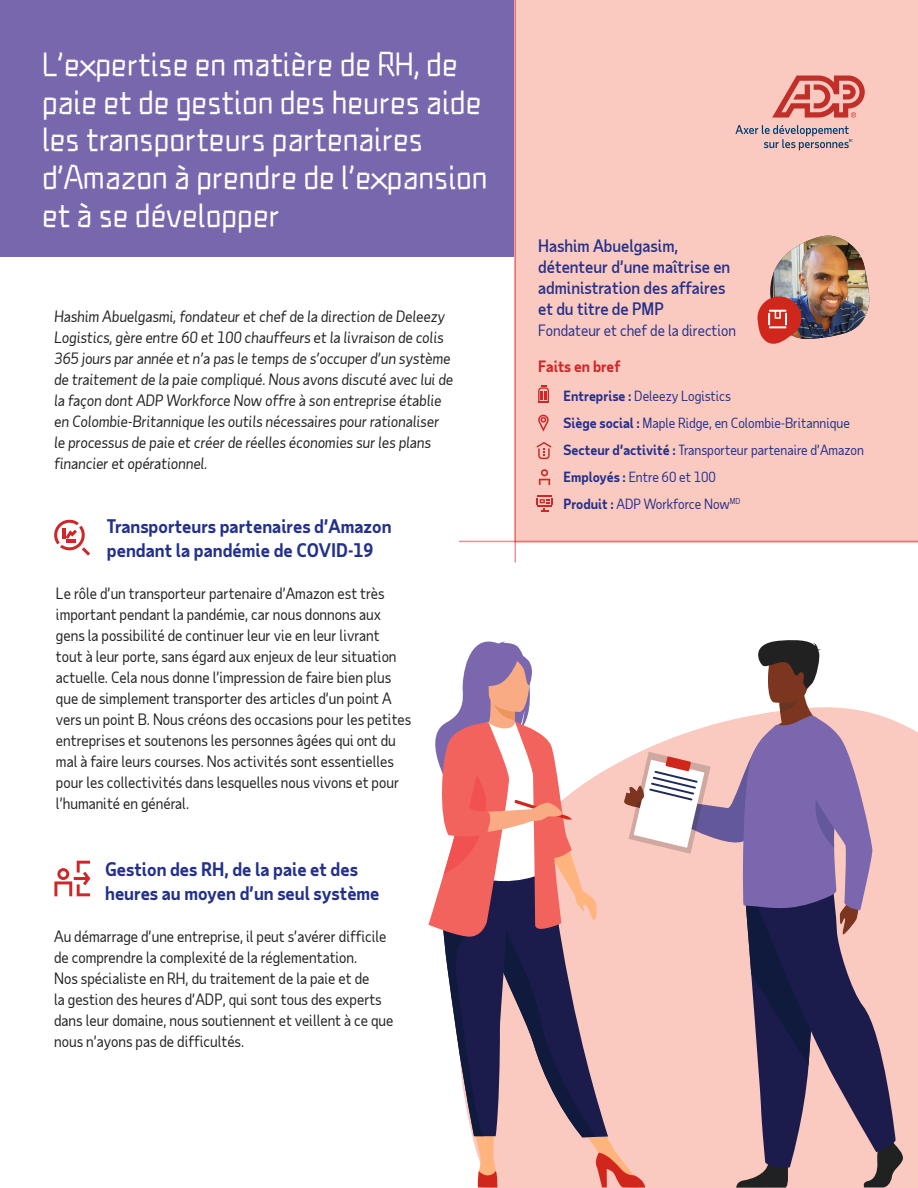
<style>
.page{position:relative;width:918px;height:1188px;background:#fff}
.page>*{position:absolute;margin:0;border:0;box-sizing:border-box;transform-origin:0 0}
.t1{font:31.5px/37.8px "Taub Display 30";color:#fff}
.t2{font:700 18px/24px "Taub Sans";color:#24318b}
.t3{font:500 16.5px/21px "Taub Sans";color:#24318b}
.t4{font:15px/21px "Taub Sans";color:#202121}
.t5{font:italic 15px/21px "Taub Sans";color:#202121}
.t6{font:15px "Taub Sans";color:#24318b}
.Accent_-_vitals{font:700 15px "Taub Sans";color:#d02627}
.Accent_-_vitals-2{font:13.5px "Taub Sans";color:#24318b}
.s1{font-weight:700}
</style>
<div class="page">
<div style="left:0;top:0;width:918px;height:256px;background:#7967ae"></div>
<div style="left:514px;top:0;width:404px;height:542px;background:#fac9bf"></div>
<div style="left:904px;top:725px;width:14px;height:463px;background:#fac9bf"></div>
<hr style="left:514px;top:0;width:2px;height:562px;background:#d02627">
<hr style="left:459px;top:541px;width:459px;height:1px;background:#d02627">
<svg style="left:428px;top:640px;width:476px;height:548px"></svg>
<svg style="left:54px;top:861px;width:36px;height:35px"></svg>
<svg style="left:54px;top:519px;width:36px;height:37px"></svg>
<svg style="left:536px;top:442px;width:15px;height:17px"></svg>
<svg style="left:538px;top:385px;width:11px;height:18px"></svg>
<svg style="left:538px;top:415px;width:11px;height:17px"></svg>
<svg style="left:539px;top:469px;width:11px;height:16px"></svg>
<svg style="left:537px;top:495px;width:15px;height:16px"></svg>
<img style="left:757px;top:235px;width:112px;height:109px">
<svg style="left:735px;top:125px;width:118px;height:25px"></svg>
<svg style="left:772px;top:76px;width:93px;height:42px"></svg>
<p class="t1" style="left:42px;top:45px;width:447px">L’expertise en matière de RH, de paie et de gestion des heures aide les transporteurs partenaires d’Amazon à prendre de l’expansion et à se développer</p>
<p class="t5" style="left:54px;top:306px;width:400px">Hashim Abuelgasmi, fondateur et chef de la direction de Deleezy Logistics, gère entre 60 et 100 chauffeurs et la livraison de colis 365 jours par année et n’a pas le temps de s’occuper d’un système de traitement de la paie compliqué. Nous avons discuté avec lui de la façon dont ADP Workforce Now offre à son entreprise établie en Colombie-Britannique les outils nécessaires pour rationaliser le processus de paie et créer de réelles économies sur les plans financier et opérationnel.</p>
<p class="t2" style="left:107px;top:513px;width:286px">Transporteurs partenaires d’Amazon pendant la pandémie de COVID-19</p>
<p class="t4" style="left:56px;top:582px;width:357px">Le rôle d’un transporteur partenaire d’Amazon est très important pendant la pandémie, car nous donnons aux gens la possibilité de continuer leur vie en leur livrant<br>tout à leur porte, sans égard aux enjeux de leur situation actuelle. Cela nous donne l’impression de faire bien plus que de simplement transporter des articles d’un point A vers un point B. Nous créons des occasions pour les petites entreprises et soutenons les personnes âgées qui ont du mal à faire leurs courses. Nos activités sont essentielles pour les collectivités dans lesquelles nous vivons et pour l’humanité en général.</p>
<p class="t2" style="left:105px;top:857px;width:276px">Gestion des RH, de la paie et des heures au moyen d’un seul système</p>
<p class="t4" style="left:54px;top:926px;width:341px">Au démarrage d’une entreprise, il peut s’avérer difficile de comprendre la complexité de la réglementation.<br>Nos spécialiste en RH, du traitement de la paie et de<br>la gestion des heures d’ADP, qui sont tous des experts dans leur domaine, nous soutiennent et veillent à ce que nous n’ayons pas de difficultés.</p>
<p class="t3" style="left:538px;top:235px;width:194px">Hashim Abuelgasim, détenteur d’une maîtrise en administration des affaires et du titre de PMP</p>
<p class="t6" style="left:538px;top:321px;width:199px">Fondateur et chef de la direction</p>
<p class="Accent_-_vitals" style="left:538px;top:357px;width:84px">Faits en bref</p>
<p class="Accent_-_vitals-2" style="left:564px;top:387px;width:169px"><span class="s1">Entreprise :</span> Deleezy Logistics</p>
<p class="Accent_-_vitals-2" style="left:564px;top:414px;width:288px"><span class="s1">Siège social :</span> Maple Ridge, en Colombie-Britannique</p>
<p class="Accent_-_vitals-2" style="left:564px;top:441px;width:302px"><span class="s1">Secteur d’activité :</span> Transporteur partenaire d’Amazon</p>
<p class="Accent_-_vitals-2" style="left:564px;top:468px;width:154px"><span class="s1">Employés :</span> Entre 60 et 100</p>
<p class="Accent_-_vitals-2" style="left:564px;top:495px;width:178px"><span class="s1">Produit :</span> ADP Workforce Now<sup>MD</sup></p>
</div>
